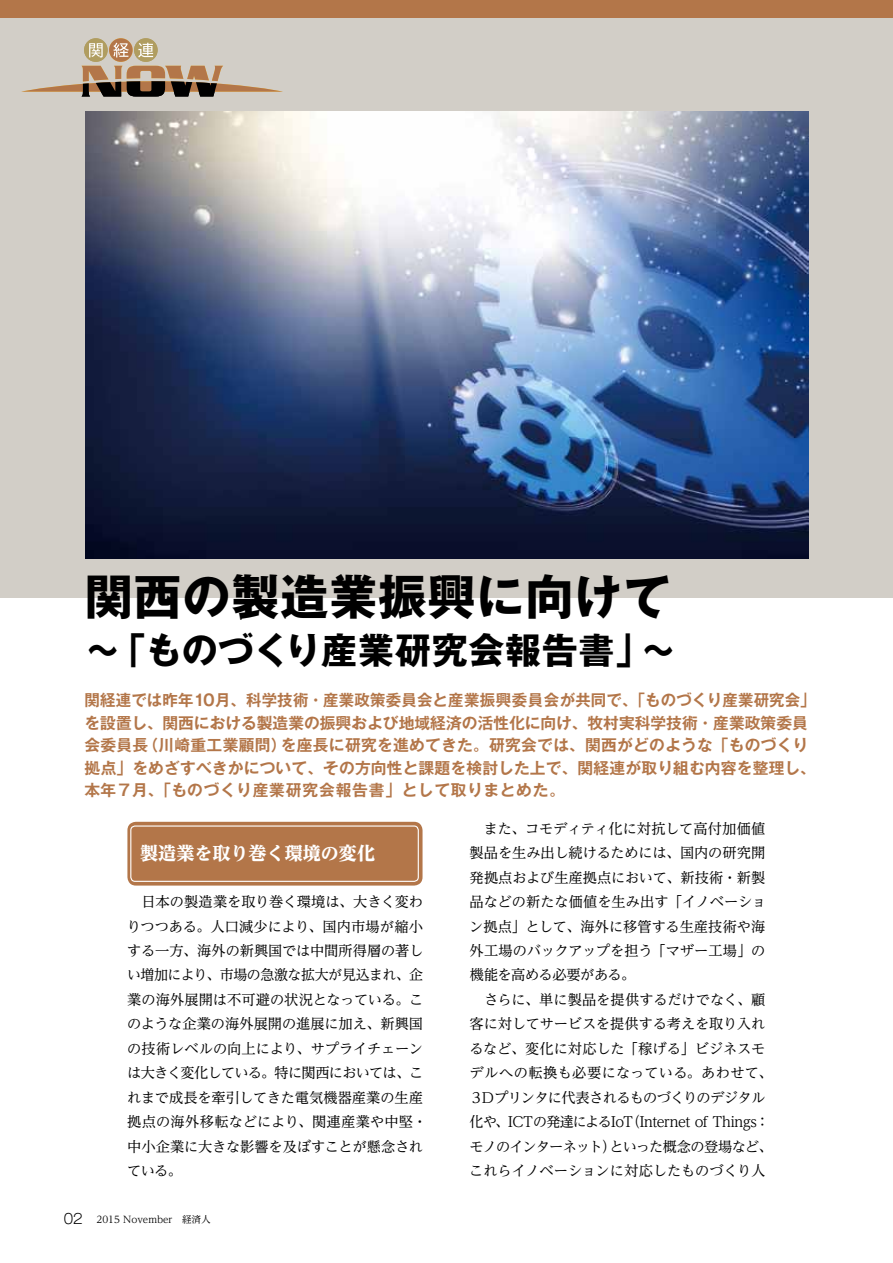
<style>
.page{position:relative;width:893px;height:1263px;background:#fff}
.page>*{position:absolute;margin:0;border:0;box-sizing:border-box;transform-origin:0 0}
.t1{font:700 48px "Gothic MB101 Pro";letter-spacing:.02em;color:#000}
.t2{font:700 36px "Gothic MB101 Pro";letter-spacing:.02em;color:#000}
.t3{font:800 18px "UD Reimin Pro";color:#fff}
.t4{font:700 15.75px/22.5px "Gothic MB101 Pro De";letter-spacing:.01em;color:#b37649}
.t5{font:14.25px/24.5px "UD Reimin Pro";letter-spacing:-.015em;color:#000}
.t6{font:9.6px "UD Reimin Pro";color:#000}
.s1{font-family:"Gothic MB101 Pro";font-weight:300;font-size:13.8px}
</style>
<div class="page">
<div style="left:0;top:0;width:893px;height:597px;background:#d2cec7"></div>
<img style="left:86px;top:112px;width:723px;height:446px">
<div style="left:0;top:0;width:893px;height:17px;background:#b37649"></div>
<div style="left:84px;top:38px;width:24px;height:24px;background:#b09d60;border-radius:50%"></div>
<div style="left:109px;top:38px;width:24px;height:24px;background:#b37649;border-radius:50%"></div>
<svg style="left:113px;top:43px;width:16px;height:14px"></svg>
<div style="left:134px;top:38px;width:24px;height:24px;background:#b09d60;border-radius:50%"></div>
<svg style="left:138px;top:43px;width:15px;height:15px"></svg>
<svg style="left:89px;top:43px;width:14px;height:14px"></svg>
<svg style="left:21px;top:66px;width:262px;height:31px"></svg>
<div style="left:127px;top:822px;width:296px;height:63px;background:#b37649;border-radius:9px"></div>
<div style="left:130px;top:825px;width:289px;height:57px;border:1px solid #fff;border-radius:4px"></div>
<h1 class="t1" style="left:85px;top:557px;width:588px">関西の製造業振興に向けて</h1>
<h2 class="t2" style="left:85px;top:621px;width:593px">～「ものづくり産業研究会報告書」～</h2>
<p class="t4" style="left:85px;top:687px;width:733px">関経連では昨年10月、科学技術・産業政策委員会と産業振興委員会が共同で、「ものづくり産業研究会」を設置し、関西における製造業の振興および地域経済の活性化に向け、牧村実科学技術・産業政策委員会委員長（川崎重工業顧問）を座長に研究を進めてきた。研究会では、関西がどのような「ものづくり拠点」をめざすべきかについて、その方向性と課題を検討した上で、関経連が取り組む内容を整理し、本年７月、「ものづくり産業研究会報告書」として取りまとめた。</p>
<p class="t3" style="left:140px;top:839px;width:236px">製造業を取り巻く環境の変化</p>
<p class="t5" style="left:127px;top:889px;width:302px">　日本の製造業を取り巻く環境は、大きく変わりつつある。人口減少により、国内市場が縮小する一方、海外の新興国では中間所得層の著しい増加により、市場の急激な拡大が見込まれ、企業の海外展開は不可避の状況となっている。このような企業の海外展開の進展に加え、新興国の技術レベルの向上により、サプライチェーンは大きく変化している。特に関西においては、これまで成長を牽引してきた電気機器産業の生産拠点の海外移転などにより、関連産業や中堅・中小企業に大きな影響を及ぼすことが懸念されている。</p>
<p class="t6" style="left:64px;top:1211px;width:148px"><span class="s1">02</span> 2015 November　経済人</p>
<p class="t5" style="left:469px;top:816px;width:305px">　また、コモディティ化に対抗して高付加価値製品を生み出し続けるためには、国内の研究開発拠点および生産拠点において、新技術・新製品などの新たな価値を生み出す「イノベーション拠点」として、海外に移管する生産技術や海外工場のバックアップを担う「マザー工場」の機能を高める必要がある。<br>　さらに、単に製品を提供するだけでなく、顧客に対してサービスを提供する考えを取り入れるなど、変化に対応した「稼げる」ビジネスモデルへの転換も必要になっている。あわせて、<br>３Ｄプリンタに代表されるものづくりのデジタル化や、ICTの発達によるIoT（Internet of Things：モノのインターネット）といった概念の登場など、これらイノベーションに対応したものづくり人</p>
</div>
